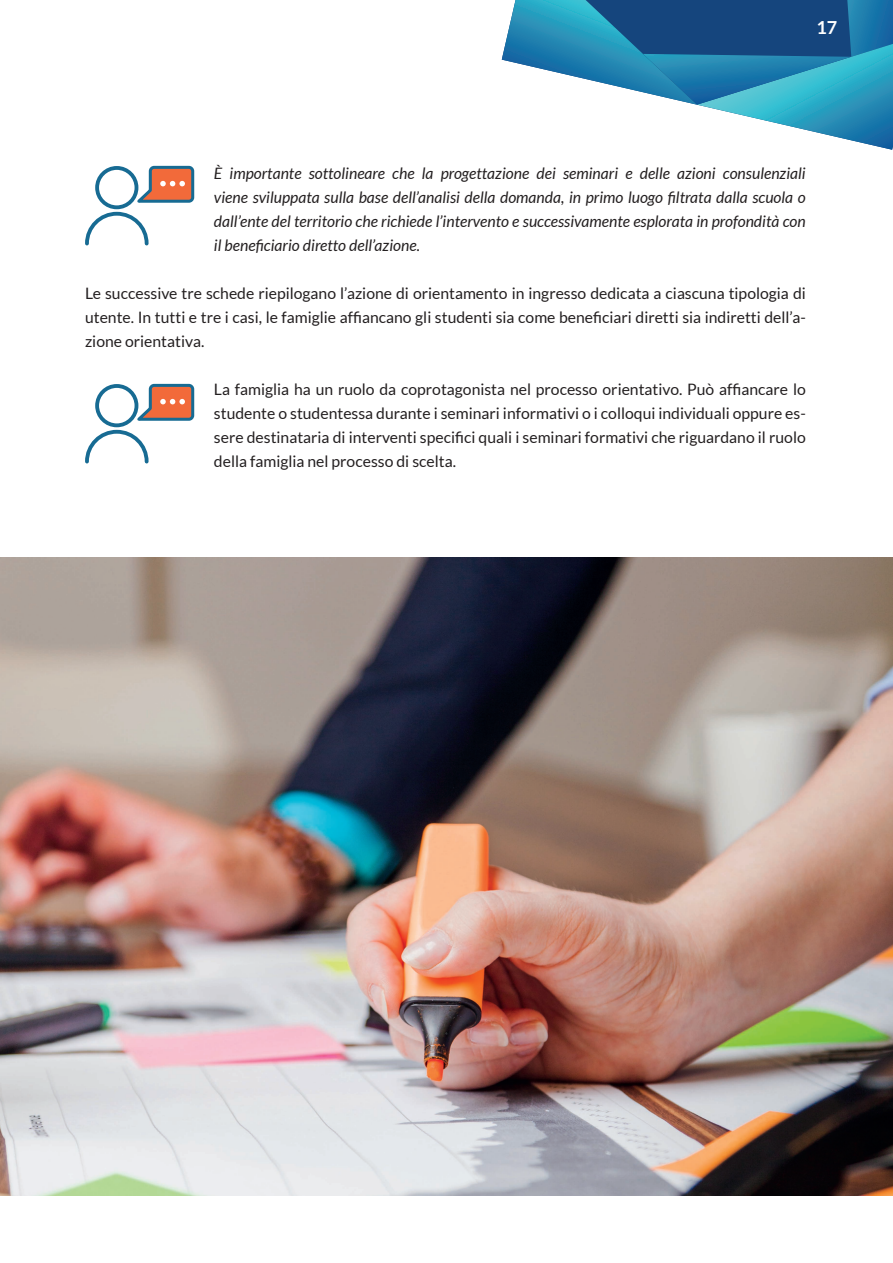
<style>
.page{position:relative;width:893px;height:1263px;background:#fff}
.page>*{position:absolute;margin:0;border:0;box-sizing:border-box;transform-origin:0 0}
.t1{font:700 18px "Lato";color:#fff}
.t2{font:15.75px/24px "Lato";color:#231f20;text-align:justify}
.t3{font:italic 15.75px/24px "Lato";color:#231f20;text-align:justify}
</style>
<div class="page">
<svg style="left:502px;top:0;width:391px;height:150px"></svg>
<svg style="left:85px;top:383px;width:110px;height:81px"></svg>
<svg style="left:85px;top:165px;width:110px;height:81px"></svg>
<img style="left:0;top:557px;width:892px;height:639px">
<p class="t1" style="left:816px;top:17px;width:22px">17</p>
<p class="t3" style="left:214px;top:161px;width:593px">È importante sottolineare che la progettazione dei seminari e delle azioni consulenziali viene sviluppata sulla base dell’analisi della domanda, in primo luogo filtrata dalla scuola o dall’ente del territorio che richiede l’intervento e successivamente esplorata in profondità con il beneficiario diretto dell’azione.</p>
<p class="t2" style="left:85px;top:281px;width:722px">Le successive tre schede riepilogano l’azione di orientamento in ingresso dedicata a ciascuna tipologia di utente. In tutti e tre i casi, le famiglie affiancano gli studenti sia come beneficiari diretti sia indiretti dell’a&shy;zione orientativa.</p>
<p class="t2" style="left:214px;top:377px;width:593px">La famiglia ha un ruolo da coprotagonista nel processo orientativo. Può affiancare lo studente o studentessa durante i seminari informativi o i colloqui individuali oppure es&shy;sere destinataria di interventi specifici quali i seminari formativi che riguardano il ruolo della famiglia nel processo di scelta.</p>
</div>
